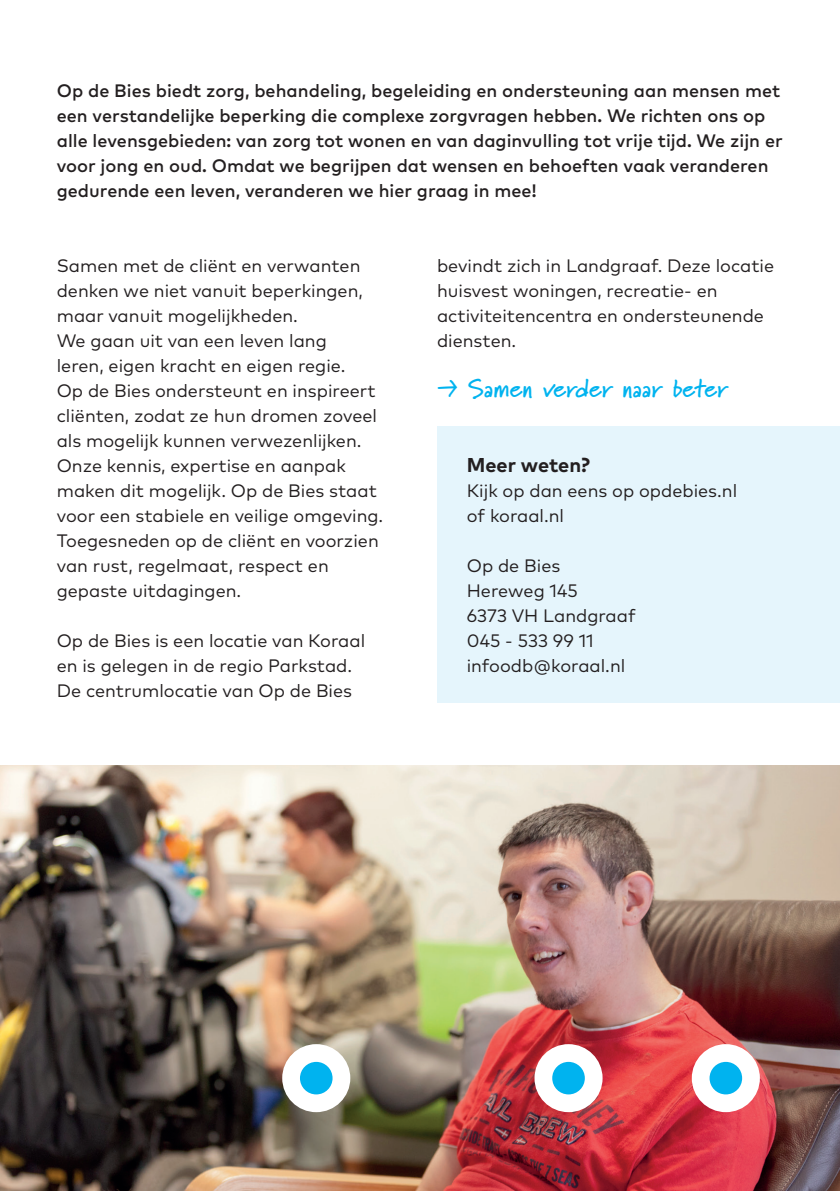
<style>
.page{position:relative;width:840px;height:1191px;background:#fff}
.page>*{position:absolute;margin:0;border:0;box-sizing:border-box;transform-origin:0 0}
.t1{font:700 26px "Marydale";letter-spacing:-.005em;color:#00b3ef}
.t2{font:700 20px "Mark OT";color:#231f20}
.t3{font:18px/25px "Mark OT";color:#231f20}
.t4{font:500 18px/25px "Mark OT";color:#231f20}
</style>
<div class="page">
<div style="left:437px;top:426px;width:402px;height:277px;background:#e5f5fc"></div>
<img style="left:0;top:765px;width:839px;height:426px">
<div style="left:534px;top:1044px;width:68px;height:68px;background:#fff;border-radius:50%"></div>
<div style="left:552px;top:1061px;width:32px;height:33px;background:#00b3ef;border-radius:50%"></div>
<div style="left:691px;top:1044px;width:68px;height:68px;background:#fff;border-radius:50%"></div>
<div style="left:709px;top:1061px;width:32px;height:33px;background:#00b3ef;border-radius:50%"></div>
<div style="left:282px;top:1044px;width:68px;height:68px;background:#fff;border-radius:50%"></div>
<div style="left:300px;top:1061px;width:32px;height:33px;background:#00b3ef;border-radius:50%"></div>
<p class="t4" style="left:57px;top:78px;width:727px">Op de Bies biedt zorg, behandeling, begeleiding en ondersteuning aan mensen met een verstandelijke beperking die complexe zorgvragen hebben. We richten ons op alle levensgebieden: van zorg tot wonen en van daginvulling tot vrije tijd. We zijn er voor jong en oud. Omdat we begrijpen dat wensen en behoeften vaak veranderen gedurende een leven, veranderen we hier graag in mee!</p>
<p class="t3" style="left:57px;top:253px;width:328px">Samen met de cliënt en verwanten denken we niet vanuit beperkingen, maar vanuit mogelijkheden.<br>We gaan uit van een leven lang<br>leren, eigen kracht en eigen regie.<br>Op de Bies ondersteunt en inspireert cliënten, zodat ze hun dromen zoveel als mogelijk kunnen verwezenlijken.<br>Onze kennis, expertise en aanpak maken dit mogelijk. Op de Bies staat voor een stabiele en veilige omgeving.<br>Toegesneden op de cliënt en voorzien van rust, regelmaat, respect en gepaste uitdagingen.</p>
<p class="t3" style="left:57px;top:628px;width:310px">Op de Bies is een locatie van Koraal en is gelegen in de regio Parkstad.<br>De centrumlocatie van Op de Bies</p>
<p class="t3" style="left:437px;top:253px;width:338px">bevindt zich in Landgraaf. Deze locatie huisvest woningen, recreatie- en activiteitencentra en ondersteunende diensten.</p>
<h1 class="t1" style="left:437px;top:373px;width:292px">∏ Samen verder naar beter</h1>
<p class="t2" style="left:466px;top:452px;width:125px">Meer weten?</p>
<p class="t3" style="left:466px;top:478px;width:272px">Kijk op dan eens op opdebies.nl of koraal.nl</p>
<p class="t3" style="left:466px;top:553px;width:170px">Op de Bies<br>Hereweg 145<br>6373 VH Landgraaf<br>045 - 533 99 11 infoodb@koraal.nl</p>
</div>
